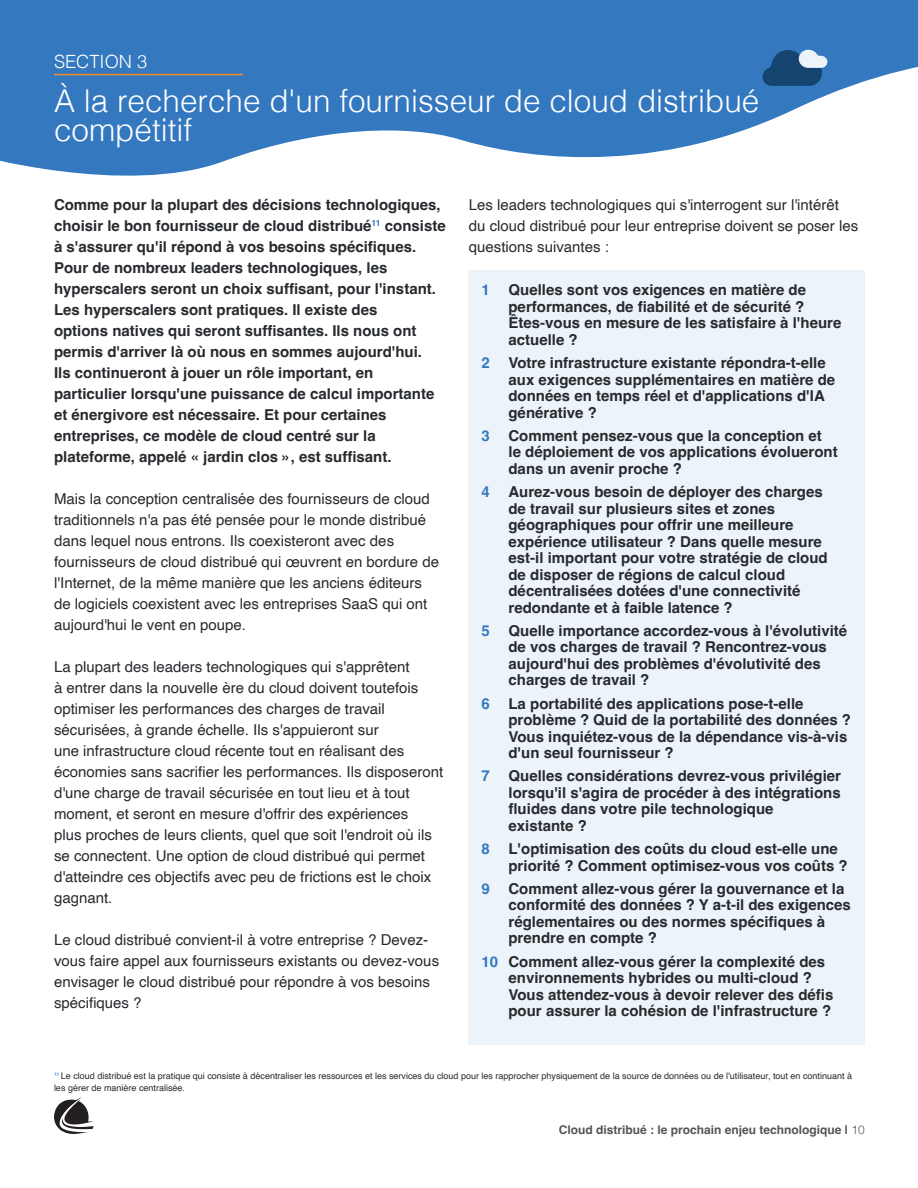
<style>
.page{position:relative;width:918px;height:1188px;background:#fff}
.page>*{position:absolute;margin:0;border:0;box-sizing:border-box;transform-origin:0 0}
.t1{font:300 31.5px/28.8px "Helvetica";color:#fff}
.t2{font:300 18.3px "Helvetica";color:#fff}
.t3{font:700 15px/16.5px "Helvetica";color:#272a2e}
.t4{font:15px/21px "Helvetica";color:#272a2e}
.t5{font:700 12px "Helvetica";color:#525558}
.t6{font:9px/12px "Helvetica";color:#272a2e}
.s1{color:#3478c0}
.s2{font-weight:300}
</style>
<div class="page">
<svg style="left:54px;top:1097px;width:40px;height:37px"></svg>
<svg style="left:0;top:0;width:918px;height:176px;fill:#3478c0"></svg>
<hr style="left:54px;top:74px;width:189px;height:1px;background:#f48d24">
<div style="left:468px;top:271px;width:396px;height:774px;background:#edf4f9"></div>
<svg style="left:762px;top:49px;width:66px;height:37px;background:#3f6d9a"></svg>
<p class="t2" style="left:54px;top:46px;width:95px">SECTION 3</p>
<p class="t1" style="left:54px;top:84px;width:707px">À la recherche d'un fournisseur de cloud distribué compétitif</p>
<p class="t3" style="left:54px;top:196px;width:393px;line-height:21px">Comme pour la plupart des décisions technologiques, choisir le bon fournisseur de cloud distribué<sup>11</sup> consiste à s'assurer qu'il répond à vos besoins spécifiques.<br>Pour de nombreux leaders technologiques, les hyperscalers seront un choix suffisant, pour l'instant.<br>Les hyperscalers sont pratiques. Il existe des<br>options natives qui seront suffisantes. Ils nous ont permis d'arriver là où nous en sommes aujourd'hui.<br>Ils continueront à jouer un rôle important, en particulier lorsqu'une puissance de calcul importante et énergivore est nécessaire. Et pour certaines entreprises, ce modèle de cloud centré sur la plateforme, appelé « jardin clos », est suffisant.</p>
<p class="t4" style="left:54px;top:489px;width:387px">Mais la conception centralisée des fournisseurs de cloud traditionnels n'a pas été pensée pour le monde distribué dans lequel nous entrons. Ils coexisteront avec des fournisseurs de cloud distribué qui œuvrent en bordure de l'Internet, de la même manière que les anciens éditeurs de logiciels coexistent avec les entreprises SaaS qui ont aujourd'hui le vent en poupe.</p>
<p class="t4" style="left:54px;top:657px;width:391px">La plupart des leaders technologiques qui s'apprêtent<br>à entrer dans la nouvelle ère du cloud doivent toutefois optimiser les performances des charges de travail sécurisées, à grande échelle. Ils s'appuieront sur<br>une infrastructure cloud récente tout en réalisant des économies sans sacrifier les performances. Ils disposeront d'une charge de travail sécurisée en tout lieu et à tout moment, et seront en mesure d'offrir des expériences<br>plus proches de leurs clients, quel que soit l'endroit où ils se connectent. Une option de cloud distribué qui permet d'atteindre ces objectifs avec peu de frictions est le choix gagnant.</p>
<p class="t4" style="left:54px;top:930px;width:387px">Le cloud distribué convient-il à votre entreprise ? Devez&shy;vous faire appel aux fournisseurs existants ou devez-vous envisager le cloud distribué pour répondre à vos besoins spécifiques ?</p>
<p class="t4" style="left:469px;top:195px;width:391px">Les leaders technologiques qui s'interrogent sur l'intérêt du cloud distribué pour leur entreprise doivent se poser les questions suivantes :</p>
<p class="t3" style="left:508px;top:283px;width:334px;text-indent:-27px"><span class="s1">1</span> Quelles sont vos exigences en matière de performances, de fiabilité et de sécurité ?<br>Êtes-vous en mesure de les satisfaire à l'heure actuelle ?</p>
<p class="t3" style="left:508px;top:356px;width:328px;text-indent:-27px"><span class="s1">2</span> Votre infrastructure existante répondra-t-elle aux exigences supplémentaires en matière de données en temps réel et d'applications d'IA générative ?</p>
<p class="t3" style="left:508px;top:429px;width:331px;text-indent:-27px"><span class="s1">3</span> Comment pensez-vous que la conception et le déploiement de vos applications évolueront dans un avenir proche ?</p>
<p class="t3" style="left:508px;top:485px;width:321px;text-indent:-27px"><span class="s1">4</span> Aurez-vous besoin de déployer des charges de travail sur plusieurs sites et zones géographiques pour offrir une meilleure expérience utilisateur ? Dans quelle mesure est-il important pour votre stratégie de cloud de disposer de régions de calcul cloud décentralisées dotées d'une connectivité redondante et à faible latence ?</p>
<p class="t3" style="left:508px;top:624px;width:340px;text-indent:-27px"><span class="s1">5</span> Quelle importance accordez-vous à l'évolutivité de vos charges de travail ? Rencontrez-vous aujourd'hui des problèmes d'évolutivité des charges de travail ?</p>
<p class="t3" style="left:508px;top:697px;width:344px;text-indent:-27px"><span class="s1">6</span> La portabilité des applications pose-t-elle problème ? Quid de la portabilité des données ?<br>Vous inquiétez-vous de la dépendance vis-à-vis d'un seul fournisseur ?</p>
<p class="t3" style="left:508px;top:769px;width:334px;text-indent:-27px"><span class="s1">7</span> Quelles considérations devrez-vous privilégier lorsqu'il s'agira de procéder à des intégrations fluides dans votre pile technologique existante ?</p>
<p class="t3" style="left:508px;top:842px;width:341px;text-indent:-27px"><span class="s1">8</span> L'optimisation des coûts du cloud est-elle une priorité ? Comment optimisez-vous vos coûts ?</p>
<p class="t3" style="left:508px;top:882px;width:344px;text-indent:-27px"><span class="s1">9</span> Comment allez-vous gérer la gouvernance et la conformité des données ? Y a-t-il des exigences réglementaires ou des normes spécifiques à prendre en compte ?</p>
<p class="t3" style="left:508px;top:955px;width:326px;text-indent:-27px"><span class="s1">10</span> Comment allez-vous gérer la complexité des environnements hybrides ou multi-cloud ?<br>Vous attendez-vous à devoir relever des défis pour assurer la cohésion de l'infrastructure ?</p>
<p class="t6" style="left:54px;top:1070px;width:800px"><sup>11</sup> Le cloud distribué est la pratique qui consiste à décentraliser les ressources et les services du cloud pour les rapprocher physiquement de la source de données ou de l'utilisateur, tout en continuant à les gérer de manière centralisée.</p>
<p class="t5" style="left:559px;top:1122px;width:308px">Cloud distribué : le prochain enjeu technologique | <span class="s2">10</span></p>
</div>
